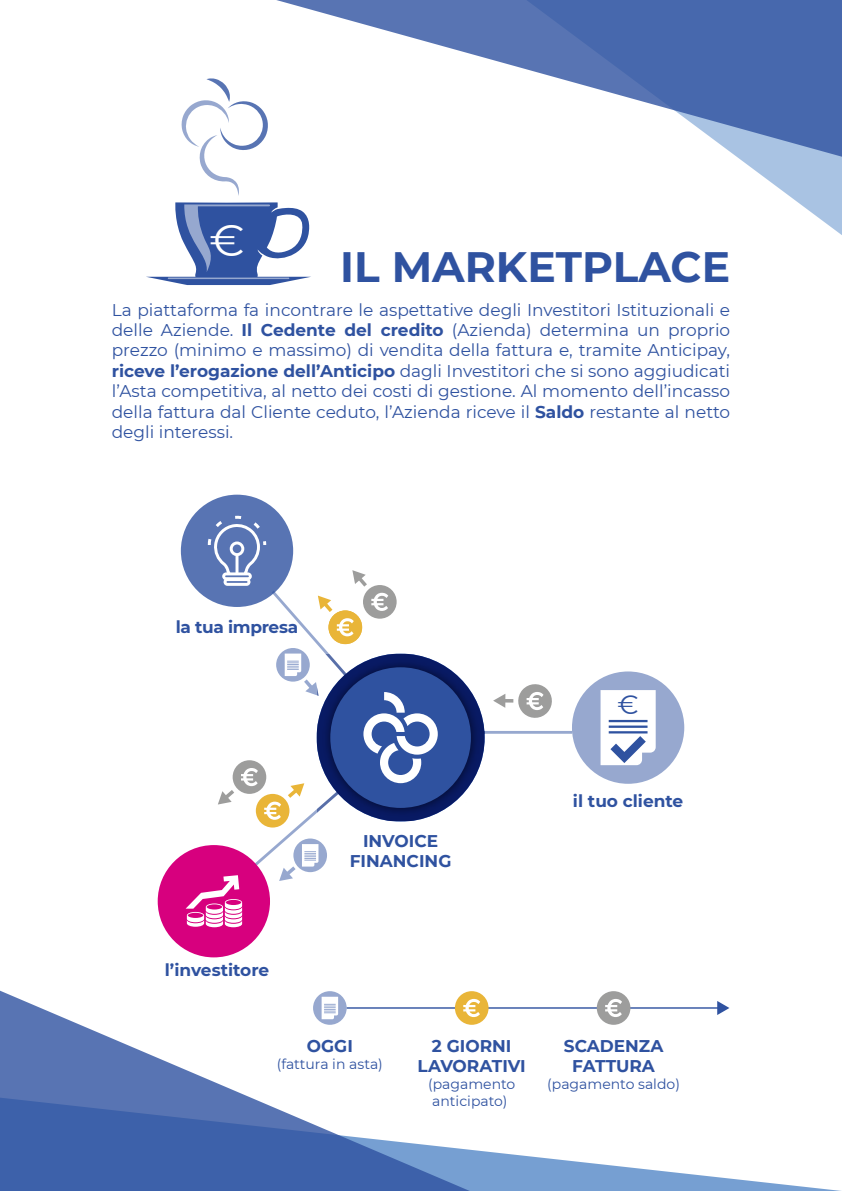
<style>
.page{position:relative;width:842px;height:1191px;background:#fff}
.page>*{position:absolute;margin:0;border:0;box-sizing:border-box;transform-origin:0 0}
.t1{font:44.2px "Montserrat";color:#fff}
.t2{font:700 42.4px "Montserrat";color:#2f52a0}
.t3{font:26.6px "Montserrat";color:#2f52a0}
.t4{font:17px/20.4px "Montserrat";color:#2f52a0;text-align:justify}
.t5{font:700 17px/20.4px "Montserrat";color:#2f52a0;text-align:center}
.t6{font:700 17px "Montserrat";letter-spacing:-.02em;color:#2f52a0}
.t7{font:14px/16.8px "Montserrat";color:#2f52a0}
.s1{font-weight:700}
</style>
<div class="page">
<svg style="left:181px;top:121px;width:660px;height:114px"></svg>
<svg style="left:268px;top:0;width:573px;height:157px"></svg>
<svg style="left:0;top:924px;width:784px;height:267px"></svg>
<hr style="left:347px;top:1007px;width:372px;height:1px;background:#2f52a0">
<svg style="left:717px;top:1001px;width:12px;height:14px"></svg>
<div style="left:455px;top:991px;width:33px;height:33px;background:#e9b538;border-radius:50%"></div>
<svg style="left:463px;top:999px;width:17px;height:18px"></svg>
<svg style="left:313px;top:991px;width:34px;height:33px"></svg>
<svg style="left:322px;top:996px;width:16px;height:23px"></svg>
<div style="left:597px;top:991px;width:33px;height:33px;background:#9d9d9c;border-radius:50%"></div>
<svg style="left:605px;top:999px;width:17px;height:18px"></svg>
<svg style="left:181px;top:494px;width:112px;height:113px;background:#5e79b5"></svg>
<div style="left:158px;top:845px;width:112px;height:112px;background:#d7007e;border-radius:50%"></div>
<div style="left:572px;top:671px;width:112px;height:113px;background:#97a8cf;border-radius:50%"></div>
<svg style="left:493px;top:684px;width:59px;height:34px"></svg>
<svg style="left:600px;top:690px;width:56px;height:75px;background:#dbe1ee"></svg>
<svg style="left:186px;top:516px;width:252px;height:411px"></svg>
<hr style="left:480px;top:731px;width:92px;height:2px;background:#2f52a0">
<img style="left:317px;top:654px;width:167px;height:166px">
<svg style="left:330px;top:667px;width:141px;height:141px;background:#4b69ac"></svg>
<svg style="left:182px;top:78px;width:86px;height:118px"></svg>
<svg style="left:146px;top:202px;width:165px;height:83px"></svg>
<hr style="left:168px;top:277px;width:121px;height:2px;background:#fff">
<svg style="left:841px;top:0;width:1px;height:235px"></svg>
<h1 class="t1" style="left:209px;top:210px;width:37px">€</h1>
<h2 class="t2" style="left:340px;top:237px;width:392px">IL MARKETPLACE</h2>
<p class="t4" style="left:112px;top:299px;width:620px">La piattaforma fa incontrare le aspettative degli Investitori Istituzionali e delle Aziende. <span class="s1">Il Cedente del credito</span> (Azienda) determina un proprio prezzo (minimo e massimo) di vendita della fattura e, tramite Anticipay, <span class="s1">riceve l’erogazione dell’Anticipo</span> dagli Investitori che si sono aggiudicati l’Asta competitiva, al netto dei costi di gestione. Al momento dell’incasso della fattura dal Cliente ceduto, l’Azienda riceve il <span class="s1">Saldo</span> restante al netto degli interessi.</p>
<p class="t6" style="left:176px;top:614px;width:124px">la tua impresa</p>
<p class="t5" style="left:350px;top:830px;width:103px">INVOICE<br>FINANCING</p>
<h3 class="t3" style="left:617px;top:686px;width:23px">€</h3>
<p class="t5" style="left:573px;top:790px;width:112px">il tuo cliente</p>
<p class="t5" style="left:165px;top:959px;width:106px">l’investitore</p>
<p class="t5" style="left:307px;top:1035px;width:48px">OGGI</p>
<p class="t7" style="left:277px;top:1055px;width:108px">(fattura in asta)</p>
<p class="t5" style="left:418px;top:1035px;width:110px">2 GIORNI<br>LAVORATIVI</p>
<p class="t7" style="left:428px;top:1075px;width:89px">(pagamento anticipato)</p>
<p class="t5" style="left:564px;top:1035px;width:101px">SCADENZA<br>FATTURA</p>
<p class="t7" style="left:547px;top:1075px;width:134px">(pagamento saldo)</p>
</div>
